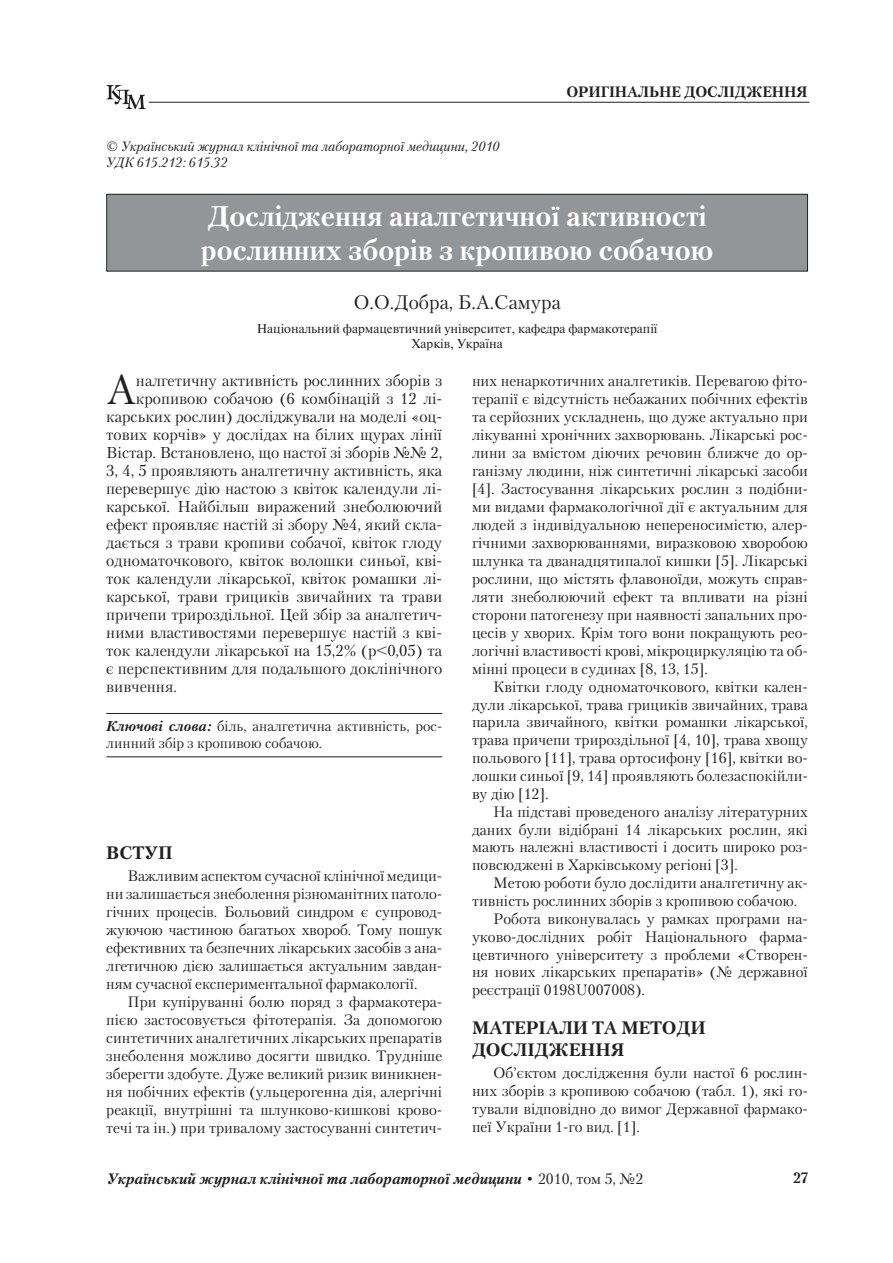
<style>
.page{position:relative;width:893px;height:1263px;background:#fff}
.page>*{position:absolute;margin:0;border:0;box-sizing:border-box;transform-origin:0 0}
.BUKVITSA{font:41.4px "Petersburg C";color:#231f20}
.ZAGOLOVOK{font:700 28.5px/33.8px "Petersburg C";color:#fff}
.AVTORI{font:19.5px "Petersburg C";color:#231f20}
.PODZAGOLOV{font:700 18px "Petersburg C";color:#231f20}
.BUKVITSA-2{font:15.75px "Petersburg C";color:#231f20}
.TXT{font:15px/18px "Petersburg C";color:#231f20;text-align:justify}
.PODZAGOLOV_tab{font:italic 700 15px "Petersburg C";color:#231f20}
.t1{font:700 15px "Petersburg C";color:#231f20}
._02_KLUCH{font:14.25px/17.1px "Petersburg C";color:#231f20}
.UDK_2{font:italic 13.5px "Petersburg C";color:#231f20}
.GOROD{font:12.75px/15.3px "Newton C";color:#231f20;text-align:center}
.s1{font-weight:700;font-style:italic}
.s2{font-weight:400;font-style:normal}
</style>
<div class="page">
<svg style="left:106px;top:85px;width:40px;height:24px"></svg>
<hr style="left:149px;top:102px;width:660px;height:1px;background:#231f20">
<div style="left:107px;top:194px;width:700px;height:77px;background:#939698"></div>
<div style="left:106px;top:194px;width:702px;height:77px;border:1px solid #231f20"></div>
<hr style="left:106px;top:713px;width:336px;height:1px;background:#231f20">
<hr style="left:106px;top:756px;width:336px;height:1px;background:#231f20">
<p class="t1" style="left:566px;top:83px;width:243px">ОРИГIНАЛЬНЕ ДОСЛIДЖЕННЯ</p>
<p class="UDK_2" style="left:106px;top:138px;width:395px">© Український журнал клiнiчної та лабораторної медицини, 2010</p>
<p class="UDK_2" style="left:106px;top:154px;width:123px">УДК 615.212: 615.32</p>
<p class="ZAGOLOVOK" style="left:201px;top:199px;width:514px">Дослiдження аналгетичної активностi рослинних зборiв з кропивою собачою</p>
<p class="AVTORI" style="left:353px;top:290px;width:209px">О.О.Добра, Б.А.Самура</p>
<p class="GOROD" style="left:257px;top:321px;width:402px">Нацiональний фармацевтичний унiверситет, кафедра фармакотерапiї<br>Харкiв, Україна</p>
<p class="BUKVITSA" style="left:106px;top:365px;width:31px">А</p>
<p class="BUKVITSA-2" style="left:136px;top:372px;width:308px">налгетичну активнiсть рослинних зборiв з</p>
<p class="TXT" style="left:472px;top:371px;width:337px">них ненаркотичних аналгетикiв. Перевагою фiто&shy;терапiї є вiдсутнiсть небажаних побiчних ефектiв та серйозних ускладнень, що дуже актуально при лiкуваннi хронiчних захворювань. Лiкарськi рос&shy;лини за вмiстом дiючих речовин ближче до ор&shy;ганiзму людини, нiж синтетичнi лiкарськi засоби [4]. Застосування лiкарських рослин з подiбни&shy;ми видами фармакологiчної дiї є актуальним для людей з iндивiдуальною непереносимiстю, алер&shy;гiчними захворюваннями, виразковою хворобою шлунка та дванадцятипалої кишки [5]. Лiкарськi рослини, що мiстять флавоноїди, можуть справ&shy;ляти знеболюючий ефект та впливати на рiзнi сторони патогенезу при наявностi запальних про&shy;цесiв у хворих. Крiм того вони покращують рео&shy;логiчнi властивостi кровi, мiкроциркуляцiю та об&shy;мiннi процеси в судинах [8, 13, 15].</p>
<p class="TXT" style="left:472px;top:677px;width:337px;text-indent:21px">Квiтки глоду одноматочкового, квiтки кален&shy;дули лiкарської, трава грицикiв звичайних, трава парила звичайного, квiтки ромашки лiкарської, трава причепи трироздiльної [4, 10], трава хвощу польового [11], трава ортосифону [16], квiтки во&shy;лошки синьої [9, 14] проявляють болезаспокiйли&shy;ву дiю [12].</p>
<p class="TXT" style="left:472px;top:802px;width:337px;text-indent:21px">На пiдставi проведеного аналiзу лiтературних даних були вiдiбранi 14 лiкарських рослин, якi мають належнi властивостi i досить широко роз&shy;повсюдженi в Харкiвському регiонi [3].</p>
<p class="TXT" style="left:472px;top:874px;width:337px;text-indent:21px">Метою роботи було дослiдити аналгетичну ак&shy;тивнiсть рослинних зборiв з кропивою собачою.</p>
<p class="TXT" style="left:472px;top:909px;width:337px;text-indent:21px">Робота виконувалась у рамках програми на&shy;уково-дослiдних робiт Нацiонального фарма&shy;цевтичного унiверситету з проблеми «Створен&shy;ня нових лiкарських препаратiв» (№ державної реєстрацiї 0198U007008).</p>
<p class="PODZAGOLOV" style="left:472px;top:1017px;width:31px">Матерiали</p>
<p class="PODZAGOLOV" style="left:592px;top:1017px;width:44px">та методи</p>
<p class="PODZAGOLOV" style="left:472px;top:1039px;width:15px">дослiдження</p>
<p class="TXT" style="left:472px;top:1063px;width:337px;text-indent:21px">Об’єктом дослiдження були настої 6 рослин&shy;них зборiв з кропивою собачою (табл. 1), якi го&shy;тували вiдповiдно до вимог Державної фармако&shy;пеї України 1-го вид. [1].</p>
<p class="BUKVITSA-2" style="left:136px;top:390px;width:308px">кропивою собачою (6 комбiнацiй з 12 лi-</p>
<p class="BUKVITSA-2" style="left:106px;top:408px;width:337px">карських рослин) дослiджували на моделi «оц-</p>
<p class="BUKVITSA-2" style="left:106px;top:426px;width:337px">тових корчiв» у дослiдах на бiлих щурах лiнiї</p>
<p class="BUKVITSA-2" style="left:106px;top:444px;width:337px">Вiстар. Встановлено, що настої зi зборiв №№ 2,</p>
<p class="BUKVITSA-2" style="left:106px;top:462px;width:337px">3, 4, 5 проявляють аналгетичну активнiсть, яка</p>
<p class="BUKVITSA-2" style="left:106px;top:480px;width:337px">перевершує дiю настою з квiток календули лi-</p>
<p class="BUKVITSA-2" style="left:106px;top:498px;width:337px">карської. Найбiльш виражений знеболюючий</p>
<p class="BUKVITSA-2" style="left:106px;top:516px;width:337px">ефект проявляє настiй зi збору №4, який скла-</p>
<p class="BUKVITSA-2" style="left:106px;top:534px;width:337px">дається з трави кропиви собачої, квiток глоду</p>
<p class="BUKVITSA-2" style="left:106px;top:552px;width:337px">одноматочкового, квiток волошки синьої, квi-</p>
<p class="BUKVITSA-2" style="left:106px;top:570px;width:337px">ток календули лiкарської, квiток ромашки лi-</p>
<p class="BUKVITSA-2" style="left:106px;top:588px;width:337px">карської, трави грицикiв звичайних та трави</p>
<p class="BUKVITSA-2" style="left:106px;top:606px;width:337px">причепи трироздiльної. Цей збiр за аналгетич-</p>
<p class="BUKVITSA-2" style="left:106px;top:624px;width:337px">ними властивостями перевершує настiй з квi-</p>
<p class="BUKVITSA-2" style="left:106px;top:642px;width:337px">ток календули лiкарської на 15,2% (р&lt;0,05) та</p>
<p class="BUKVITSA-2" style="left:106px;top:660px;width:337px">є перспективним для подальшого доклiнiчного</p>
<p class="BUKVITSA-2" style="left:106px;top:678px;width:72px">вивчення.</p>
<p class="_02_KLUCH" style="left:106px;top:717px;width:337px"><span class="s1">Ключовi слова:</span> бiль, аналгетична активнiсть, рос&shy;линний збiр з кропивою собачою.</p>
<p class="PODZAGOLOV" style="left:106px;top:842px;width:68px">ВСТУП</p>
<p class="TXT" style="left:106px;top:867px;width:337px;text-indent:21px">Важливим аспектом сучасної клiнiчної медици&shy;ни залишається знеболення рiзноманiтних патоло&shy;гiчних процесiв. Больовий синдром є супровод&shy;жуючою частиною багатьох хвороб. Тому пошук ефективних та безпечних лiкарських засобiв з ана&shy;лгетичною дiєю залишається актуальним завдан&shy;ням сучасної експериментальної фармакологiї.</p>
<p class="TXT" style="left:106px;top:993px;width:337px;text-indent:21px">При купiруваннi болю поряд з фармакотера&shy;пiєю застосовується фiтотерапiя. За допомогою синтетичних аналгетичних лiкарських препаратiв знеболення можливо досягти швидко. Труднiше зберегти здобуте. Дуже великий ризик виникнен&shy;ня побiчних ефектiв (ульцерогенна дiя, алергiчнi реакцiї, внутрiшнi та шлунково-кишковi крово&shy;течi та iн.) при тривалому застосуваннi синтетич-</p>
<p class="PODZAGOLOV_tab" style="left:106px;top:1170px;width:538px">Український журнал клiнiчної та лабораторної медицини <span class="s2">• 2010, том 5, №2</span></p>
<p class="t1" style="left:793px;top:1169px;width:17px">27</p>
</div>
